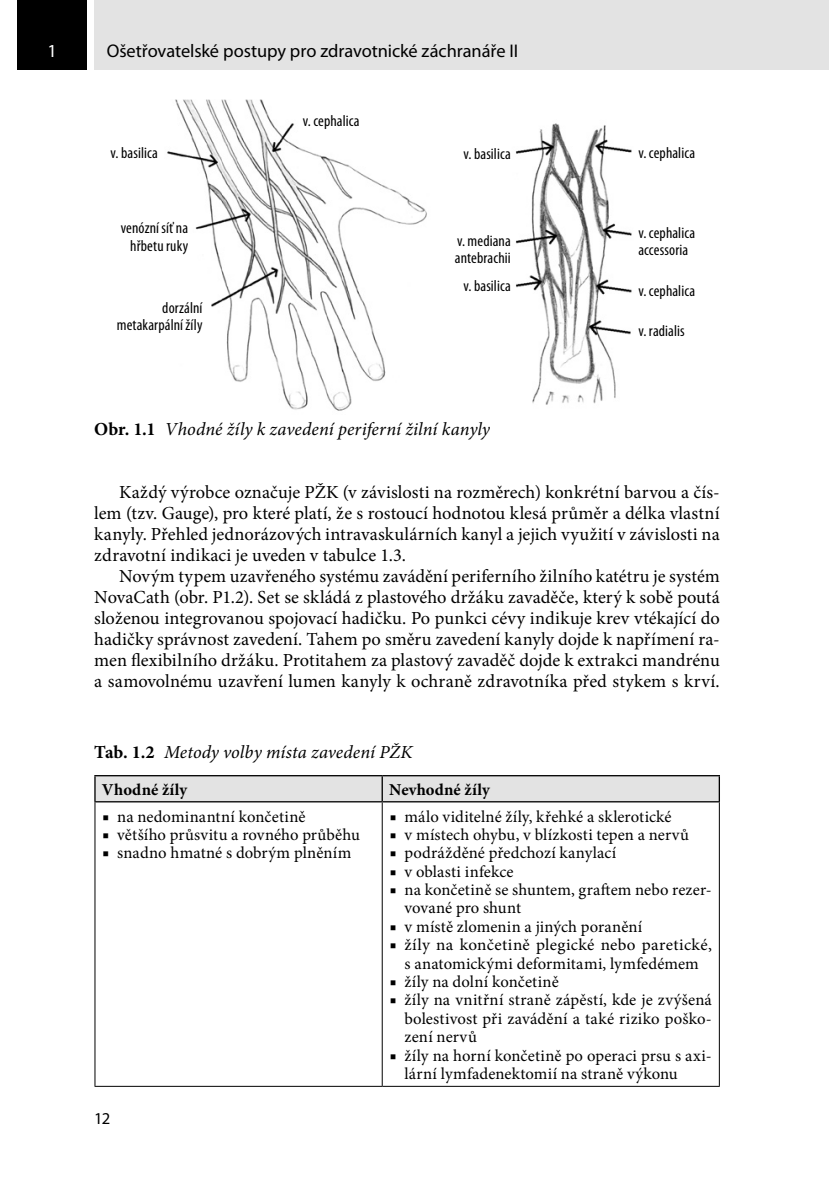
<style>
.page{position:relative;width:829px;height:1191px;background:#fff}
.page>*{position:absolute;margin:0;border:0;box-sizing:border-box;transform-origin:0 0}
.text{font:18.38px/21px "Minion Pro";letter-spacing:.01em;color:#000;text-align:justify}
.text_1_nad{font:18.38px/21px "Minion Pro";letter-spacing:.005em;color:#000;text-align:justify}
.tabulka_obrazek_popi{font:italic 18.38px "Minion Pro";color:#000}
.t1{font:18.38px "Myriad Pro";letter-spacing:-.005em;color:#000}
.t2{font:18.38px "Myriad Pro";color:#fff}
.t3{font:16.62px/18.4px "Minion Pro";letter-spacing:.01em;color:#000}
.tabulka_nadpisek{font:700 16.62px "Minion Pro";letter-spacing:.01em;color:#000}
.t4{font:16.62px "Myriad Pro";color:#000}
.schema{font:condensed 15.75px/17.5px "Myriad Pro";letter-spacing:.005em;color:#000}
.s1{font-weight:700;font-style:normal}
</style>
<div class="page">
<div style="left:94px;top:0;width:734px;height:69px;background:#e3e3e3"></div>
<div style="left:17px;top:0;width:70px;height:69px;background:#000"></div>
<div style="left:96px;top:776px;width:622px;height:25px;background:#e3e3e3"></div>
<svg style="left:95px;top:802px;width:623px;height:284px"></svg>
<hr style="left:94px;top:775px;width:288px;height:1px;background:#000">
<hr style="left:94px;top:776px;width:2px;height:25px;background:#000">
<hr style="left:382px;top:775px;width:338px;height:1px;background:#000">
<hr style="left:381px;top:776px;width:2px;height:25px;background:#000">
<hr style="left:718px;top:776px;width:2px;height:25px;background:#000">
<hr style="left:94px;top:801px;width:288px;height:1px;background:#000">
<hr style="left:382px;top:801px;width:338px;height:1px;background:#000">
<hr style="left:94px;top:802px;width:1px;height:284px;background:#000">
<hr style="left:382px;top:802px;width:1px;height:284px;background:#000">
<hr style="left:718px;top:802px;width:1px;height:284px;background:#000">
<hr style="left:94px;top:1086px;width:288px;height:1px;background:#000">
<hr style="left:382px;top:1086px;width:337px;height:1px;background:#000">
<img style="left:167px;top:99px;width:465px;height:312px">
<p class="t2" style="left:47px;top:40px;width:11px">1</p>
<p class="t1" style="left:107px;top:40px;width:413px">Ošetřovatelské postupy pro zdravotnické záchranáře II</p>
<p class="schema" style="left:110px;top:143px;width:49px">v. basilica</p>
<p class="schema" style="left:121px;top:219px;width:69px;text-align:center">venózní síť na hřbetu ruky</p>
<p class="schema" style="left:117px;top:299px;width:87px;text-align:right">dorzální metakarpální žíly</p>
<p class="schema" style="left:303px;top:112px;width:58px">v. cephalica</p>
<p class="schema" style="left:463px;top:145px;width:49px">v. basilica</p>
<p class="schema" style="left:455px;top:231px;width:57px">v. mediana antebrachii</p>
<p class="schema" style="left:463px;top:277px;width:49px">v. basilica</p>
<p class="tabulka_obrazek_popi" style="left:94px;top:417px;width:397px"><span class="s1">Obr. 1.1</span> Vhodné žíly k zavedení periferní žilní kanyly</p>
<p class="schema" style="left:638px;top:143px;width:58px">v. cephalica</p>
<p class="schema" style="left:638px;top:223px;width:58px">v. cephalica accessoria</p>
<p class="schema" style="left:638px;top:282px;width:58px">v. cephalica</p>
<p class="schema" style="left:638px;top:322px;width:48px">v. radialis</p>
<p class="text_1_nad" style="left:94px;top:482px;width:627px;text-indent:25px">Každý výrobce označuje PŽK (v závislosti na rozměrech) konkrétní barvou a čís&shy;lem (tzv. Gauge), pro které platí, že s rostoucí hodnotou klesá průměr a délka vlastní kanyly. Přehled jednorázových intravaskulárních kanyl a jejich využití v závislosti na zdravotní indikaci je uveden v tabulce 1.3.</p>
<p class="text" style="left:94px;top:566px;width:627px;text-indent:25px">Novým typem uzavřeného systému zavádění periferního žilního katétru je systém NovaCath (obr. P1.2). Set se skládá z plastového držáku zavaděče, který k sobě poutá složenou integrovanou spojovací hadičku. Po punkci cévy indikuje krev vtékající do hadičky správnost zavedení. Tahem po směru zavedení kanyly dojde k napřímení ra&shy;men flexibilního držáku. Protitahem za plastový zavaděč dojde k extrakci mandrénu a samovolnému uzavření lumen kanyly k ochraně zdravotníka před stykem s krví.</p>
<p class="tabulka_obrazek_popi" style="left:94px;top:739px;width:319px"><span class="s1">Tab. 1.2</span> Metody volby místa zavedení PŽK</p>
<p class="tabulka_nadpisek" style="left:102px;top:777px;width:87px">Vhodné žíly</p>
<p class="tabulka_nadpisek" style="left:389px;top:777px;width:102px">Nevhodné žíly</p>
<p class="t3" style="left:102px;top:807px;width:204px">■ na nedominantní končetině</p>
<p class="t3" style="left:102px;top:825px;width:259px">■ většího průsvitu a rovného průběhu</p>
<p class="t3" style="left:102px;top:844px;width:250px">■ snadno hmatné s dobrým plněním</p>
<p class="t3" style="left:389px;top:807px;width:283px">■ málo viditelné žíly, křehké a sklerotické</p>
<p class="t3" style="left:389px;top:825px;width:301px">■ v místech ohybu, v blízkosti tepen a nervů</p>
<p class="t3" style="left:389px;top:844px;width:228px">■ podrážděné předchozí kanylací</p>
<p class="t3" style="left:389px;top:862px;width:125px">■ v oblasti infekce</p>
<p class="t3" style="left:404px;top:880px;width:309px;text-indent:-15px">■ na končetině se shuntem, graftem nebo rezer&shy;vované pro shunt</p>
<p class="t3" style="left:389px;top:917px;width:254px">■ v místě zlomenin a jiných poranění</p>
<p class="t3" style="left:389px;top:935px;width:324px;text-align:center">■ žíly na končetině plegické nebo paretické, s anatomickými deformitami, lymfedémem</p>
<p class="t3" style="left:389px;top:972px;width:170px">■ žíly na dolní končetině</p>
<p class="t3" style="left:404px;top:991px;width:309px;text-align:justify;text-indent:-15px">■ žíly na vnitřní straně zápěstí, kde je zvýšená bolestivost při zavádění a také riziko poško&shy;zení nervů</p>
<p class="t3" style="left:404px;top:1046px;width:309px;text-indent:-15px">■ žíly na horní končetině po operaci prsu s axi&shy;lární lymfadenektomií na straně výkonu</p>
<p class="t4" style="left:94px;top:1108px;width:17px">12</p>
</div>
